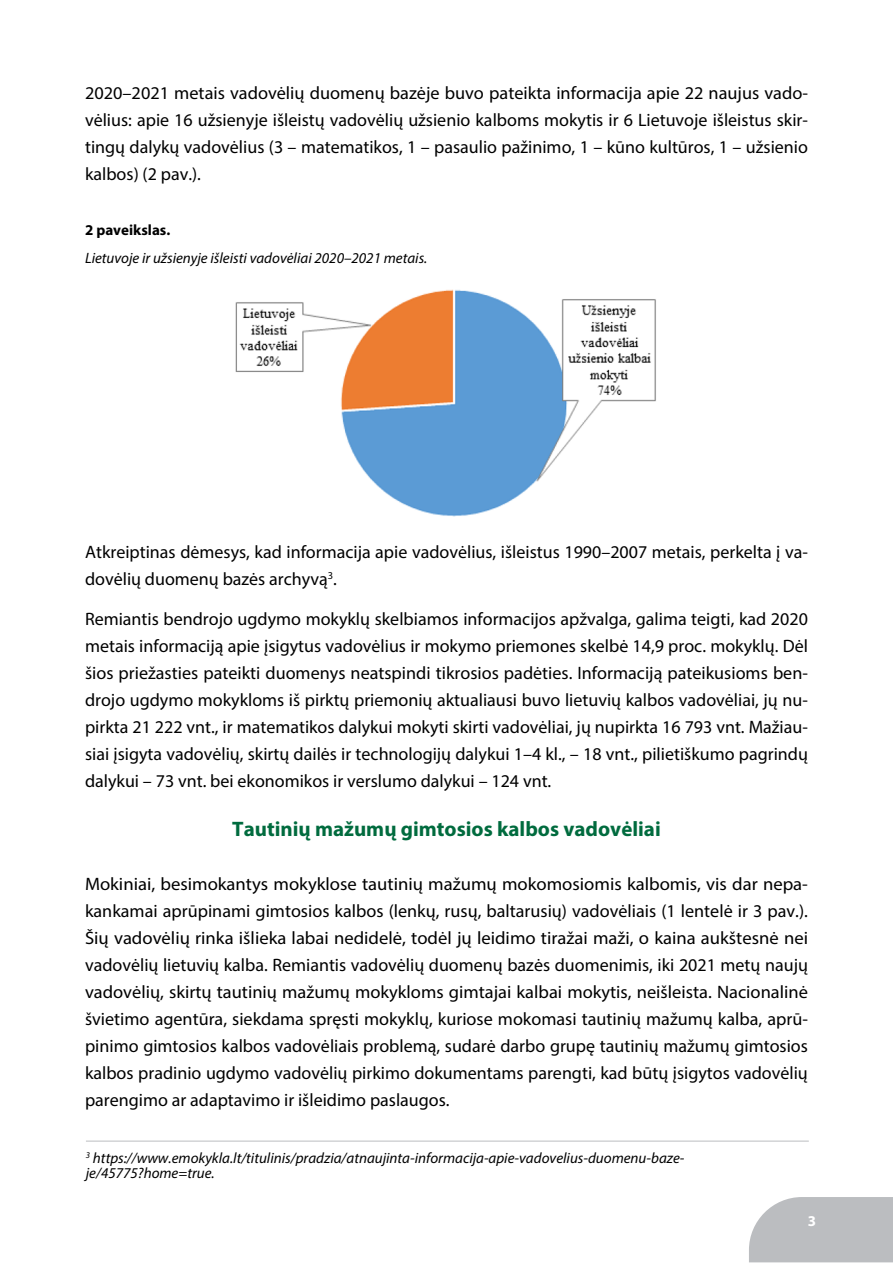
<style>
.page{position:relative;width:893px;height:1263px;background:#fff}
.page>*{position:absolute;margin:0;border:0;box-sizing:border-box;transform-origin:0 0}
.t1{font:700 21px "Myriad Pro";color:#006b3e}
.t2{font:18px/27px "Myriad Pro";color:#000;text-align:justify}
.t3{font:18px/27px "Myriad Pro";color:#000;text-align:justify;scale:1.04 1}
.t4{font:italic 15px/15px "Myriad Pro";color:#000}
.t5{font:700 15px "Myriad Pro";color:#000}
.t6{font:700 15px "Myriad Pro";color:#fff}
</style>
<div class="page">
<svg style="left:749px;top:1197px;width:144px;height:65px;background:#bfc1c4"></svg>
<img style="left:235px;top:289px;width:421px;height:228px">
<hr style="left:86px;top:1141px;width:723px;height:1px;background:#bcbec0">
<p class="t2" style="left:85px;top:79px;width:724px">2020–2021 metais vadovėlių duomenų bazėje buvo pateikta informacija apie 22 naujus vado&shy;vėlius: apie 16 užsienyje išleistų vadovėlių užsienio kalboms mokytis ir 6 Lietuvoje išleistus skir&shy;tingų dalykų vadovėlius (3 – matematikos, 1 – pasaulio pažinimo, 1 – kūno kultūros, 1 – užsienio kalbos) (2 pav.).</p>
<p class="t5" style="left:85px;top:220px;width:87px">2 paveikslas.</p>
<p class="t4" style="left:85px;top:250px;width:344px">Lietuvoje ir užsienyje išleisti vadovėliai 2020–2021 metais.</p>
<p class="t2" style="left:85px;top:538px;width:724px">Atkreiptinas dėmesys, kad informacija apie vadovėlius, išleistus 1990–2007 metais, perkelta į va&shy;dovėlių duomenų bazės archyvą<sup>3</sup>.</p>
<p class="t2" style="left:85px;top:605px;width:724px">Remiantis bendrojo ugdymo mokyklų skelbiamos informacijos apžvalga, galima teigti, kad 2020 metais informaciją apie įsigytus vadovėlius ir mokymo priemones skelbė 14,9 proc. mokyklų. Dėl šios priežasties pateikti duomenys neatspindi tikrosios padėties. Informaciją pateikusioms ben&shy;drojo ugdymo mokykloms iš pirktų priemonių aktualiausi buvo lietuvių kalbos vadovėliai, jų nu&shy;pirkta 21 222 vnt., ir matematikos dalykui mokyti skirti vadovėliai, jų nupirkta 16 793 vnt. Mažiau&shy;siai įsigyta vadovėlių, skirtų dailės ir technologijų dalykui 1–4 kl., – 18 vnt., pilietiškumo pagrindų dalykui – 73 vnt. bei ekonomikos ir verslumo dalykui – 124 vnt.</p>
<p class="t1" style="left:232px;top:815px;width:430px">Tautinių mažumų gimtosios kalbos vadovėliai</p>
<p class="t3" style="left:85px;top:870px;width:697px">Mokiniai, besimokantys mokyklose tautinių mažumų mokomosiomis kalbomis, vis dar nepa&shy;kankamai aprūpinami gimtosios kalbos (lenkų, rusų, baltarusių) vadovėliais (1 lentelė ir 3 pav.).<br>Šių vadovėlių rinka išlieka labai nedidelė, todėl jų leidimo tiražai maži, o kaina aukštesnė nei vadovėlių lietuvių kalba. Remiantis vadovėlių duomenų bazės duomenimis, iki 2021 metų naujų vadovėlių, skirtų tautinių mažumų mokykloms gimtajai kalbai mokytis, neišleista. Nacionalinė švietimo agentūra, siekdama spręsti mokyklų, kuriose mokomasi tautinių mažumų kalba, aprū&shy;pinimo gimtosios kalbos vadovėliais problemą, sudarė darbo grupę tautinių mažumų gimtosios kalbos pradinio ugdymo vadovėlių pirkimo dokumentams parengti, kad būtų įsigytos vadovėlių parengimo ar adaptavimo ir išleidimo paslaugos.</p>
<p class="t4" style="left:86px;top:1150px;width:600px"><sup>3</sup> https://www.emokykla.lt/titulinis/pradzia/atnaujinta-informacija-apie-vadovelius-duomenu-baze&shy;je/45775?home=true.</p>
<p class="t6" style="left:808px;top:1211px;width:10px">3</p>
</div>
